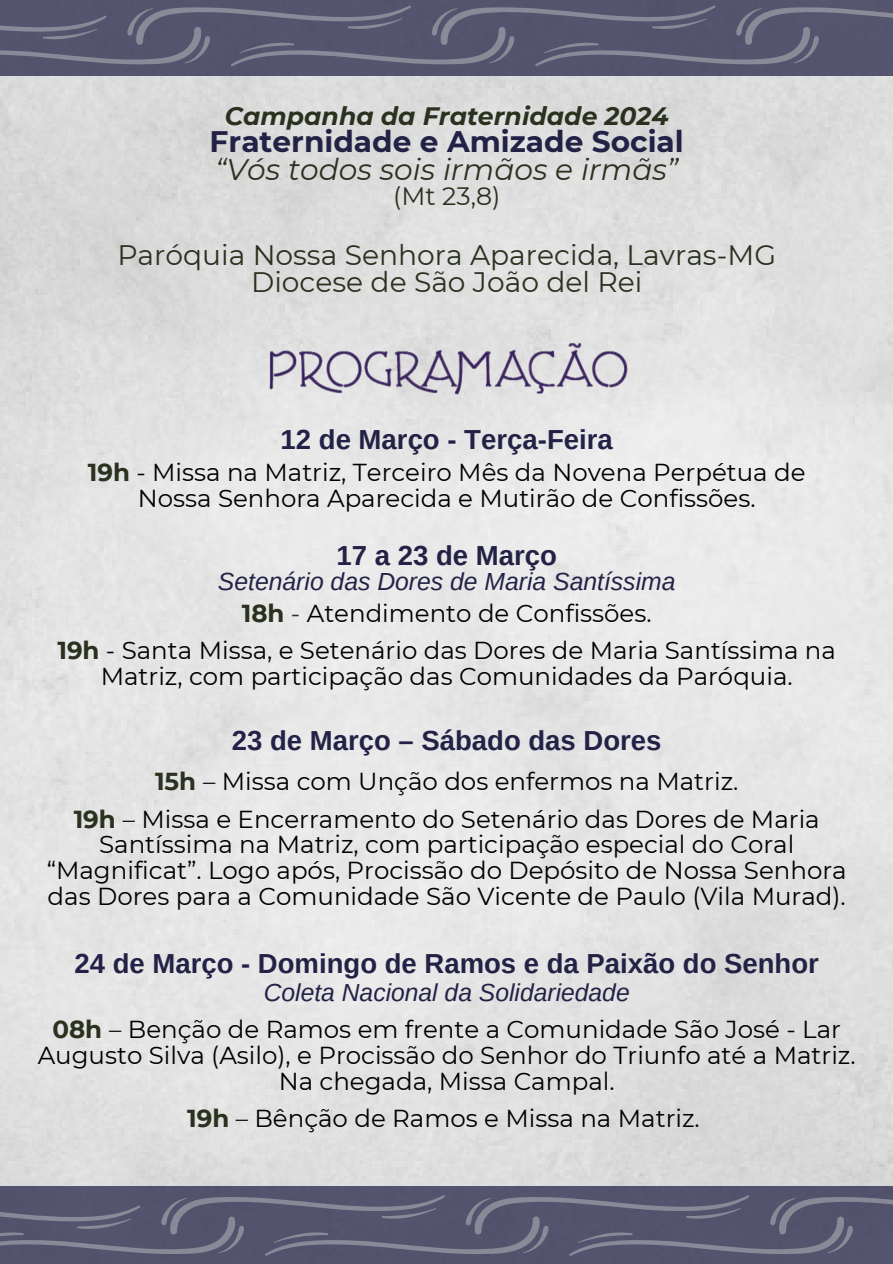
<style>
.page{position:relative;width:893px;height:1264px;background:#fff}
.page>*{position:absolute;margin:0;border:0;box-sizing:border-box;transform-origin:0 0}
.t1{font:700 29.7px "Montserrat";color:#232246}
.t2{font:italic 29.7px "Montserrat";color:#2a311e}
.t3{font:28.2px/27px "Montserrat";color:#2a311e;text-align:center}
.t4{font:700 27.6px "Arimo";color:#232246}
.t5{font:700 27.45px "Arimo";color:#232246}
.t6{font:italic 700 25.2px "Montserrat";color:#2a311e}
.t7{font:25.2px "Montserrat";color:#2a311e}
.t8{font:italic 24.75px "Arimo";color:#232246}
.t9{font:italic 24.6px "Arimo";color:#232246}
.t10{font:24.45px/25.7px "Montserrat";color:#000;text-align:center}
.s1{font-weight:700;color:#2a311e}
.s2{color:#2a311e}
</style>
<div class="page">
<img style="left:0;top:75px;width:892px;height:1110px">
<div style="left:0;top:1185px;width:892px;height:78px;background:#54536e"></div>
<svg style="left:0;top:1195px;width:892px;height:61px"></svg>
<div style="left:0;top:0;width:892px;height:75px;background:#55546e"></div>
<svg style="left:0;top:5px;width:892px;height:61px"></svg>
<img style="left:256px;top:335px;width:384px;height:66px">
<p class="t6" style="left:225px;top:101px;width:445px">Campanha da Fraternidade 2024</p>
<p class="t1" style="left:210px;top:123px;width:475px">Fraternidade e Amizade Social</p>
<p class="t2" style="left:215px;top:151px;width:464px">“Vós todos sois irmãos e irmãs”</p>
<p class="t7" style="left:393px;top:181px;width:109px">(Mt 23,8)</p>
<p class="t3" style="left:117px;top:241px;width:660px">Paróquia Nossa Senhora Aparecida, Lavras-MG<br>Diocese de São João del Rei</p>
<p class="t4" style="left:280px;top:424px;width:334px">12 de Março - Terça-Feira</p>
<p class="t10" style="left:88px;top:459px;width:719px"><span class="s1">19h</span> - Missa na Matriz, Terceiro Mês da Novena Perpétua de<br>Nossa Senhora Aparecida e Mutirão de Confissões.</p>
<p class="t4" style="left:336px;top:540px;width:222px">17 a 23 de Março</p>
<h2 class="t8" style="left:218px;top:567px;width:459px">Setenário das Dores de Maria Santíssima</h2>
<p class="t10" style="left:242px;top:600px;width:411px"><span class="s1">18h</span> <span class="s2">-</span> Atendimento de Confissões.</p>
<h1 class="t10" style="left:57px;top:637px;width:780px"><span class="s1">19h</span> - Santa Missa, e Setenário das Dores de Maria Santíssima na<br>Matriz, com participação das Comunidades da Paróquia.</h1>
<p class="t5" style="left:232px;top:724px;width:431px">23 de Março – Sábado das Dores</p>
<p class="t10" style="left:155px;top:768px;width:585px"><span class="s1">15h</span> – Missa com Unção dos enfermos na Matriz.</p>
<p class="t10" style="left:47px;top:806px;width:801px"><span class="s1">19h</span> – Missa e Encerramento do Setenário das Dores de Maria Santíssima na Matriz, com participação especial do Coral “Magnificat”. Logo após, Procissão do Depósito de Nossa Senhora das Dores para a Comunidade São Vicente de Paulo (Vila Murad).</p>
<p class="t5" style="left:74px;top:948px;width:745px">24 de Março - Domingo de Ramos e da Paixão do Senhor</p>
<p class="t9" style="left:264px;top:978px;width:367px">Coleta Nacional da Solidariedade</p>
<h1 class="t10" style="left:38px;top:1016px;width:819px"><span class="s1">08h</span> – Benção de Ramos em frente a Comunidade São José - Lar<br>Augusto Silva (Asilo), e Procissão do Senhor do Triunfo até a Matriz.<br>Na chegada, Missa Campal.</h1>
<p class="t10" style="left:187px;top:1105px;width:514px"><span class="s1">19h</span> – Bênção de Ramos e Missa na Matriz.</p>
</div>
